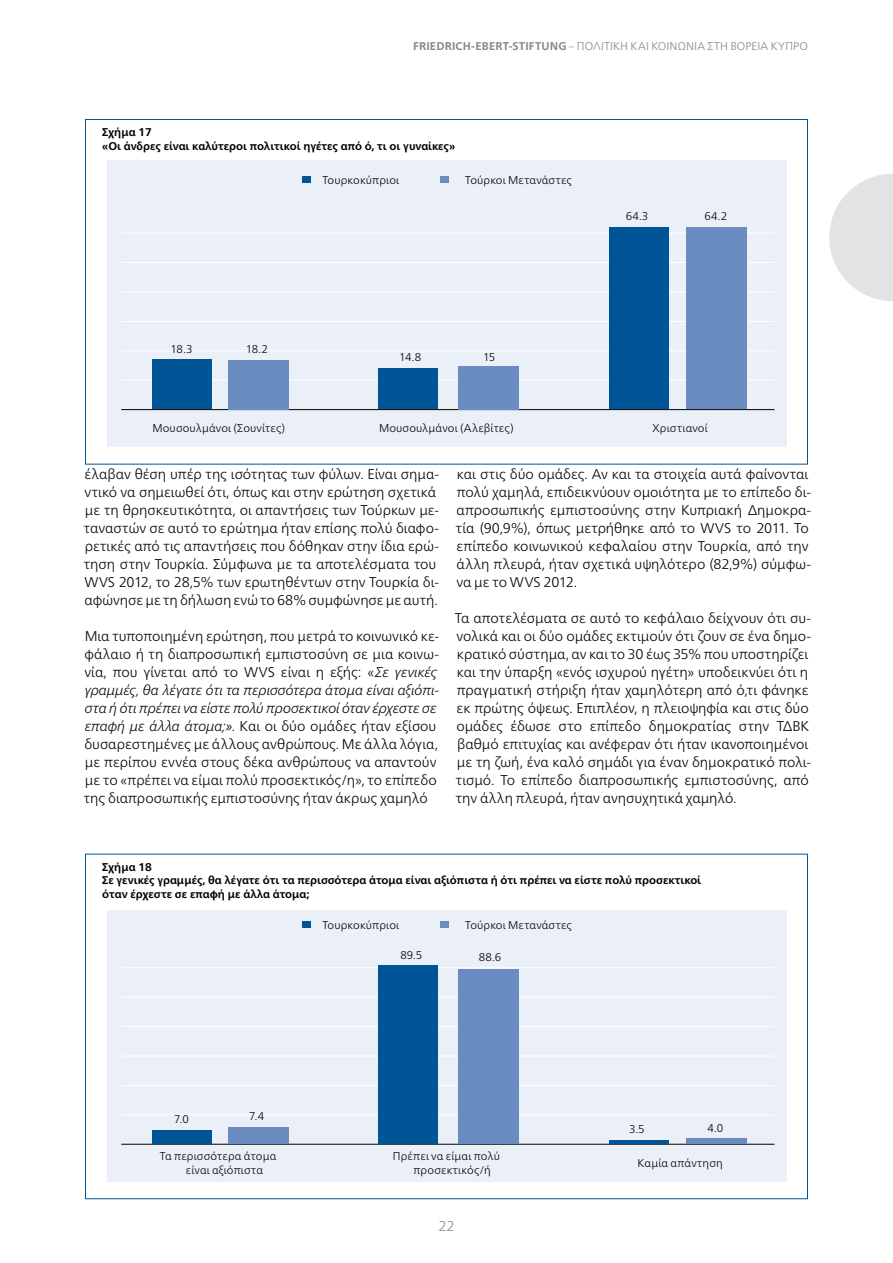
<style>
.page{position:relative;width:893px;height:1263px;background:#fff}
.page>*{position:absolute;margin:0;border:0;box-sizing:border-box;transform-origin:0 0}
.FT_Blocksatz_ΤΕΧΤ{font:300 14.1px/18px "Frutiger Neue LTW1 G";color:#000}
.t1{font:300 14.1px "Frutiger Neue LTW1 G";color:#878787}
.Fußnoten-__Marginalt{font:300 11.25px/13.6px "Frutiger Neue LTW1 G";letter-spacing:.015em;color:#000}
.t2{font:700 11.25px/13.5px "Frutiger Neue LTW1 G";color:#000}
.t3{font:300 11.25px "Frutiger Neue LTW1 G";letter-spacing:.005em;color:#878787}
.s1{font-weight:700}
.s2{font-style:italic}
</style>
<div class="page">
<svg style="left:829px;top:174px;width:64px;height:127px"></svg>
<div style="left:107px;top:161px;width:680px;height:286px;background:#ebeff8"></div>
<hr style="left:121px;top:409px;width:653px;height:1px;background:#000">
<hr style="left:121px;top:380px;width:653px;height:1px;background:#fff">
<hr style="left:121px;top:350px;width:653px;height:1px;background:#fff">
<hr style="left:121px;top:321px;width:653px;height:1px;background:#fff">
<hr style="left:121px;top:292px;width:653px;height:1px;background:#fff">
<hr style="left:121px;top:262px;width:653px;height:1px;background:#fff">
<hr style="left:121px;top:233px;width:653px;height:1px;background:#fff">
<div style="left:153px;top:360px;width:59px;height:49px;background:#005597"></div>
<div style="left:378px;top:368px;width:60px;height:41px;background:#005597"></div>
<div style="left:609px;top:227px;width:60px;height:182px;background:#005597"></div>
<div style="left:228px;top:360px;width:61px;height:49px;background:#698dc0"></div>
<div style="left:458px;top:366px;width:61px;height:43px;background:#698dc0"></div>
<div style="left:686px;top:227px;width:61px;height:182px;background:#698dc0"></div>
<div style="left:440px;top:176px;width:9px;height:7px;background:#698dc0"></div>
<div style="left:302px;top:176px;width:8px;height:7px;background:#005597"></div>
<div style="left:107px;top:911px;width:680px;height:271px;background:#ebeff8"></div>
<hr style="left:121px;top:1144px;width:653px;height:1px;background:#000">
<hr style="left:121px;top:1114px;width:653px;height:1px;background:#fff">
<hr style="left:121px;top:1085px;width:653px;height:1px;background:#fff">
<hr style="left:121px;top:1055px;width:653px;height:1px;background:#fff">
<hr style="left:121px;top:1026px;width:653px;height:1px;background:#fff">
<hr style="left:121px;top:997px;width:653px;height:1px;background:#fff">
<hr style="left:121px;top:967px;width:653px;height:1px;background:#fff">
<div style="left:153px;top:1130px;width:59px;height:14px;background:#005597"></div>
<div style="left:378px;top:965px;width:60px;height:179px;background:#005597"></div>
<hr style="left:609px;top:1141px;width:60px;height:3px;background:#005597">
<div style="left:228px;top:1128px;width:61px;height:16px;background:#698dc0"></div>
<div style="left:458px;top:969px;width:61px;height:175px;background:#698dc0"></div>
<div style="left:686px;top:1138px;width:61px;height:6px;background:#698dc0"></div>
<div style="left:440px;top:921px;width:9px;height:7px;background:#698dc0"></div>
<div style="left:302px;top:921px;width:8px;height:7px;background:#005597"></div>
<p class="t3" style="left:413px;top:38px;width:396px"><span class="s1">FRIEDRICH-EBERT-STIFTUNG</span> – ΠΟΛΙΤΙΚΉ ΚΑΙ ΚΟΙΝΩΝΊΑ ΣΤΗ ΒΌΡΕΙΑ ΚΎΠΡΟ</p>
<p class="t2" style="left:102px;top:125px;width:355px">Σχήμα 17<br>«Οι άνδρες είναι καλύτεροι πολιτικοί ηγέτες από ό, τι οι γυναίκες»</p>
<p class="Fußnoten-__Marginalt" style="left:322px;top:172px;width:78px">Τουρκοκύπριοι</p>
<p class="Fußnoten-__Marginalt" style="left:465px;top:172px;width:108px">Τούρκοι Μετανάστες</p>
<p class="Fußnoten-__Marginalt" style="left:171px;top:341px;width:23px">18.3</p>
<p class="Fußnoten-__Marginalt" style="left:246px;top:341px;width:24px">18.2</p>
<p class="Fußnoten-__Marginalt" style="left:152px;top:420px;width:134px">Μουσουλμάνοι (Σουνίτες)</p>
<p class="Fußnoten-__Marginalt" style="left:399px;top:349px;width:23px">14.8</p>
<p class="Fußnoten-__Marginalt" style="left:483px;top:349px;width:14px">15</p>
<p class="Fußnoten-__Marginalt" style="left:379px;top:421px;width:136px">Μουσουλμάνοι (Αλεβίτες)</p>
<p class="Fußnoten-__Marginalt" style="left:626px;top:209px;width:24px">64.3</p>
<p class="Fußnoten-__Marginalt" style="left:704px;top:209px;width:24px">64.2</p>
<p class="Fußnoten-__Marginalt" style="left:652px;top:421px;width:57px">Χριστιανοί</p>
<p class="FT_Blocksatz_ΤΕΧΤ" style="left:84px;top:464px;width:357px">έλαβαν θέση υπέρ της ισότητας των φύλων. Είναι σημα&shy;ντικό να σημειωθεί ότι, όπως και στην ερώτηση σχετικά με τη θρησκευτικότητα, οι απαντήσεις των Τούρκων με&shy;ταναστών σε αυτό το ερώτημα ήταν επίσης πολύ διαφο&shy;ρετικές από τις απαντήσεις που δόθηκαν στην ίδια ερώ&shy;τηση στην Τουρκία. Σύμφωνα με τα αποτελέσματα του WVS 2012, το 28,5% των ερωτηθέντων στην Τουρκία δι&shy;αφώνησε με τη δήλωση ενώ το 68% συμφώνησε με αυτή.</p>
<p class="FT_Blocksatz_ΤΕΧΤ" style="left:84px;top:626px;width:357px">Μια τυποποιημένη ερώτηση, που μετρά το κοινωνικό κε&shy;φάλαιο ή τη διαπροσωπική εμπιστοσύνη σε μια κοινω&shy;νία, που γίνεται από το WVS είναι η εξής: «<span class="s2">Σε γενικές γραμμές, θα λέγατε ότι τα περισσότερα άτομα είναι αξιόπι&shy;στα ή ότι πρέπει να είστε πολύ προσεκτικοί όταν έρχεστε σε επαφή με άλλα άτομα;»</span>. Και οι δύο ομάδες ήταν εξίσου δυσαρεστημένες με άλλους ανθρώπους. Με άλλα λόγια, με περίπου εννέα στους δέκα ανθρώπους να απαντούν με το «πρέπει να είμαι πολύ προσεκτικός/η», το επίπεδο της διαπροσωπικής εμπιστοσύνης ήταν άκρως χαμηλό</p>
<p class="FT_Blocksatz_ΤΕΧΤ" style="left:456px;top:464px;width:357px">και στις δύο ομάδες. Αν και τα στοιχεία αυτά φαίνονται πολύ χαμηλά, επιδεικνύουν ομοιότητα με το επίπεδο δι&shy;απροσωπικής εμπιστοσύνης στην Κυπριακή Δημοκρα&shy;τία (90,9%), όπως μετρήθηκε από το WVS το 2011. Το επίπεδο κοινωνικού κεφαλαίου στην Τουρκία, από την άλλη πλευρά, ήταν σχετικά υψηλότερο (82,9%) σύμφω&shy;να με το WVS 2012.</p>
<p class="FT_Blocksatz_ΤΕΧΤ" style="left:455px;top:608px;width:358px">Τα αποτελέσματα σε αυτό το κεφάλαιο δείχνουν ότι συ&shy;νολικά και οι δύο ομάδες εκτιμούν ότι ζουν σε ένα δημο&shy;κρατικό σύστημα, αν και το 30 έως 35% που υποστηρίζει και την ύπαρξη «ενός ισχυρού ηγέτη» υποδεικνύει ότι η πραγματική στήριξη ήταν χαμηλότερη από ό,τι φάνηκε εκ πρώτης όψεως. Επιπλέον, η πλειοψηφία και στις δύο ομάδες έδωσε στο επίπεδο δημοκρατίας στην ΤΔΒΚ βαθμό επιτυχίας και ανέφεραν ότι ήταν ικανοποιημένοι με τη ζωή, ένα καλό σημάδι για έναν δημοκρατικό πολι&shy;τισμό. Το επίπεδο διαπροσωπικής εμπιστοσύνης, από την άλλη πλευρά, ήταν ανησυχητικά χαμηλό.</p>
<p class="t2" style="left:102px;top:859px;width:600px">Σχήμα 18<br>Σε γενικές γραμμές, θα λέγατε ότι τα περισσότερα άτομα είναι αξιόπιστα ή ότι πρέπει να είστε πολύ προσεκτικοί όταν έρχεστε σε επαφή με άλλα άτομα;</p>
<p class="Fußnoten-__Marginalt" style="left:322px;top:918px;width:78px">Τουρκοκύπριοι</p>
<p class="Fußnoten-__Marginalt" style="left:465px;top:918px;width:108px">Τούρκοι Μετανάστες</p>
<p class="Fußnoten-__Marginalt" style="left:174px;top:1112px;width:16px">7.0</p>
<p class="Fußnoten-__Marginalt" style="left:249px;top:1108px;width:16px">7.4</p>
<p class="Fußnoten-__Marginalt" style="left:186px;top:1149px;width:92px;text-indent:-26px">Τα περισσότερα άτομα είναι αξιόπιστα</p>
<p class="Fußnoten-__Marginalt" style="left:400px;top:947px;width:23px">89.5</p>
<p class="Fußnoten-__Marginalt" style="left:479px;top:950px;width:24px">88.6</p>
<p class="Fußnoten-__Marginalt" style="left:413px;top:1148px;width:88px;text-indent:-21px">Πρέπει να είμαι πολύ προσεκτικός/ή</p>
<p class="t1" style="left:438px;top:1216px;width:18px">22</p>
<p class="Fußnoten-__Marginalt" style="left:629px;top:1121px;width:17px">3.5</p>
<p class="Fußnoten-__Marginalt" style="left:707px;top:1120px;width:17px">4.0</p>
<p class="Fußnoten-__Marginalt" style="left:638px;top:1155px;width:87px">Καμία απάντηση</p>
</div>
